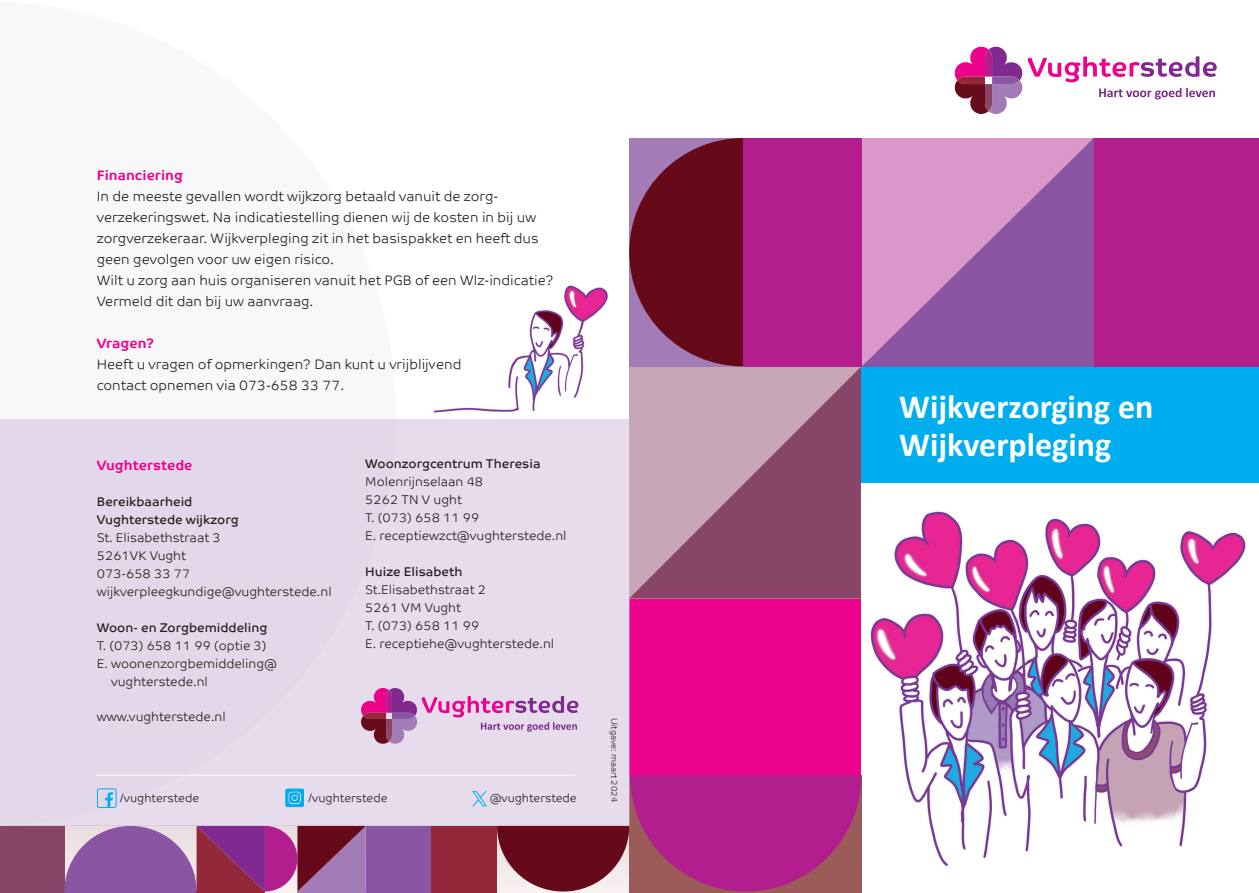
<style>
.page{position:relative;width:1259px;height:893px;background:#fff}
.page>*{position:absolute;margin:0;border:0;box-sizing:border-box;transform-origin:0 0}
.t1{font:700 34.05px/38.4px "Calibri";color:#fff}
.t2{font:300 13.8px/21px "Co Text";color:#231f20}
.t3{font:700 13.8px "Co Text";color:#ed028c}
.t4{font:300 12.75px/18px "Co Text";color:#231f20}
.t5{font:12.75px/18px "Co Text";color:#231f20}
.t6{font:300 11.7px "Co Text";color:#231f20}
.t7{font:300 8.4px "Co Text";color:#231f20}
</style>
<div class="page">
<div style="left:0;top:826px;width:64px;height:67px;background:#894567"></div>
<div style="left:366px;top:826px;width:65px;height:65px;background:#8a55a3"></div>
<svg style="left:64px;top:826px;width:302px;height:65px;background:#97528c"></svg>
<div style="left:431px;top:826px;width:66px;height:65px;background:#94283b"></div>
<hr style="left:64px;top:891px;width:133px;height:2px;background:#8a55a3">
<hr style="left:197px;top:891px;width:68px;height:2px;background:#94283b">
<hr style="left:298px;top:891px;width:68px;height:2px;background:#a27bb7">
<hr style="left:366px;top:891px;width:65px;height:2px;background:#8a55a3">
<hr style="left:431px;top:891px;width:66px;height:2px;background:#94283b">
<div style="left:629px;top:597px;width:402px;height:178px;background:#ed028c"></div>
<svg style="left:629px;top:366px;width:232px;height:232px;background:#a7748d"></svg>
<svg style="left:954px;top:47px;width:262px;height:67px"></svg>
<img style="left:862px;top:482px;width:397px;height:384px">
<div style="left:861px;top:366px;width:398px;height:116px;background:#00aeef"></div>
<div style="left:1094px;top:138px;width:165px;height:228px;background:#b21e8d"></div>
<svg style="left:862px;top:138px;width:232px;height:228px;background:#b275b6"></svg>
<svg style="left:629px;top:138px;width:114px;height:228px;background:#712038"></svg>
<div style="left:743px;top:138px;width:118px;height:228px;background:#b21e8d"></div>
<div style="left:0;top:419px;width:629px;height:407px;background:#e2d8e9"></div>
<svg style="left:105px;top:792px;width:8px;height:14px"></svg>
<div style="left:97px;top:788px;width:19px;height:20px;border:1px solid #00aeef;border-radius:2px"></div>
<svg style="left:472px;top:791px;width:15px;height:15px"></svg>
<svg style="left:361px;top:688px;width:217px;height:56px"></svg>
<svg style="left:285px;top:788px;width:19px;height:19px"></svg>
<svg style="left:497px;top:775px;width:364px;height:116px"></svg>
<hr style="left:96px;top:775px;width:479px;height:1px;background:#fff">
<img style="left:434px;top:250px;width:208px;height:174px">
<p class="t3" style="left:97px;top:167px;width:88px">Financiering</p>
<p class="t2" style="left:97px;top:186px;width:458px">In de meeste gevallen wordt wijkzorg betaald vanuit de zorg&shy;verzekeringswet. Na indicatiestelling dienen wij de kosten in bij uw zorgverzekeraar. Wijkverpleging zit in het basispakket en heeft dus geen gevolgen voor uw eigen risico.<br>Wilt u zorg aan huis organiseren vanuit het PGB of een Wlz-indicatie?<br>Vermeld dit dan bij uw aanvraag.</p>
<p class="t3" style="left:97px;top:335px;width:59px">Vragen?</p>
<p class="t2" style="left:97px;top:354px;width:366px">Heeft u vragen of opmerkingen? Dan kunt u vrijblijvend contact opnemen via 073-658 33 77.</p>
<p class="t3" style="left:97px;top:457px;width:97px">Vughterstede</p>
<p class="t5" style="left:97px;top:492px;width:143px">Bereikbaarheid<br>Vughterstede wijkzorg</p>
<p class="t4" style="left:97px;top:528px;width:236px">St. Elisabethstraat 3<br>5261VK Vught<br>073-658 33 77 wijkverpleegkundige@vughterstede.nl</p>
<p class="t5" style="left:97px;top:618px;width:172px">Woon- en Zorgbemiddeling</p>
<p class="t4" style="left:97px;top:636px;width:171px">T. (073) 658 11 99 (optie 3)</p>
<p class="t4" style="left:97px;top:654px;width:182px">E. woonenzorgbemiddeling@</p>
<p class="t4" style="left:111px;top:672px;width:98px">vughterstede.nl</p>
<p class="t4" style="left:97px;top:708px;width:130px">www.vughterstede.nl</p>
<p class="t5" style="left:365px;top:455px;width:177px">Woonzorgcentrum Theresia</p>
<p class="t4" style="left:365px;top:473px;width:203px">Molenrijnselaan 48<br>5262 TN V ught<br>T. (073) 658 11 99<br>E. receptiewzct@vughterstede.nl</p>
<p class="t5" style="left:365px;top:563px;width:99px">Huize Elisabeth</p>
<p class="t4" style="left:365px;top:581px;width:190px">St.Elisabethstraat 2<br>5261 VM Vught<br>T. (073) 658 11 99<br>E. receptiehe@vughterstede.nl</p>
<p class="t6" style="left:120px;top:791px;width:81px">/vughterstede</p>
<p class="t6" style="left:308px;top:791px;width:81px">/vughterstede</p>
<p class="t6" style="left:490px;top:791px;width:89px">@vughterstede</p>
<p class="t7" style="left:619px;top:718px;width:86px;rotate:90deg">Uitgave: maart 2024</p>
<h1 class="t1" style="left:899px;top:387px;width:256px">Wijkverzorging en<br>Wijkverpleging</h1>
</div>
